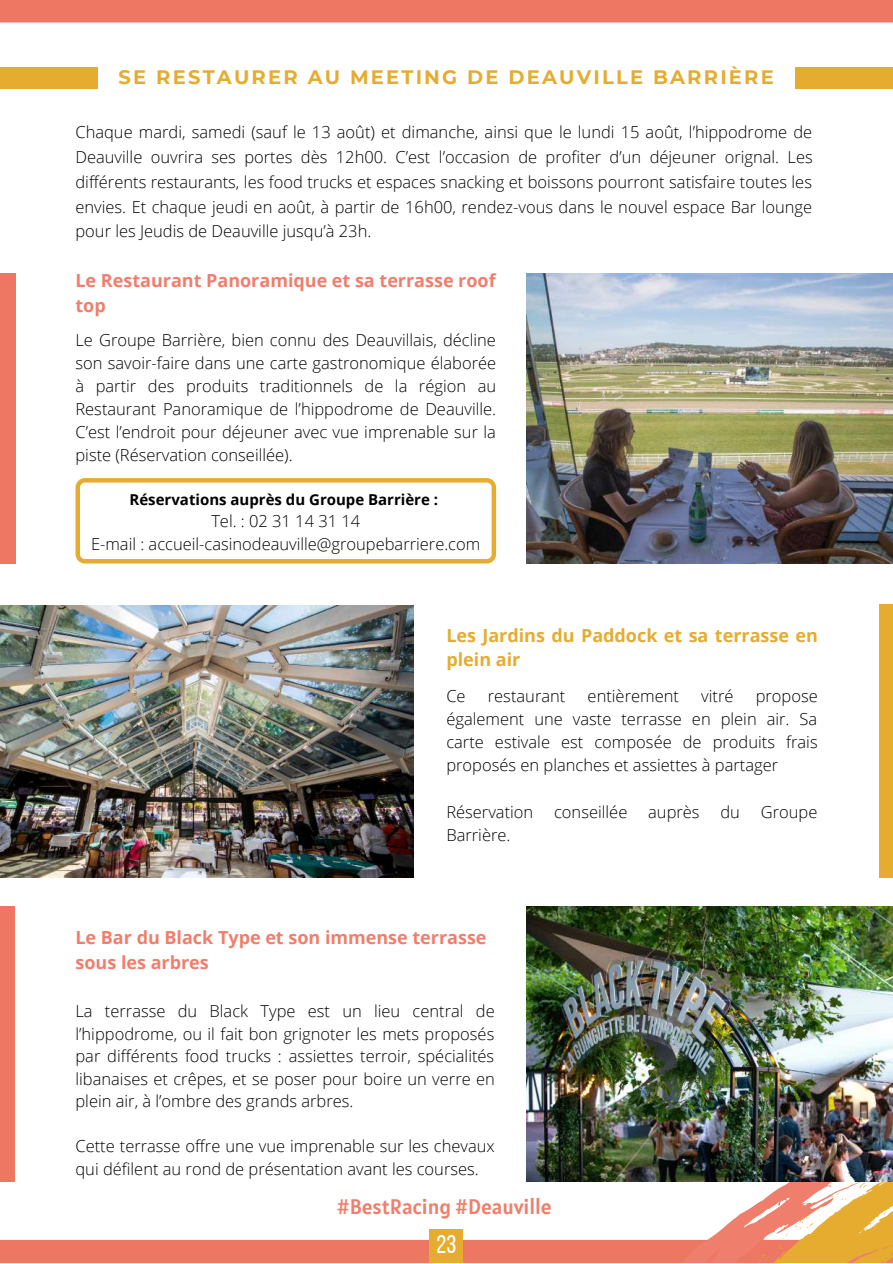
<style>
.page{position:relative;width:893px;height:1264px;background:#fff}
.page>*{position:absolute;margin:0;border:0;box-sizing:border-box;transform-origin:0 0}
.t1{font:25.5px "Bebas Neue";color:#fff}
.t2{font:21px "Alatsi";color:#ef7e6c}
.t3{font:700 19.5px "Montserrat";letter-spacing:.115em;color:#e5ac2f}
.t4{font:700 18px/25px "Open Sans";color:#ef7e6c}
.t5{font:700 18px/24.6px "Open Sans";color:#e5ac2f}
.t6{font:300 16.5px/23px "Open Sans";color:#000;text-align:justify}
.t7{font:700 15px "Open Sans";color:#000}
</style>
<div class="page">
<div style="left:0;top:1239px;width:892px;height:23px;background:#ee7764"></div>
<div style="left:0;top:0;width:892px;height:22px;background:#ee7764"></div>
<div style="left:0;top:68px;width:98px;height:21px;background:#e5ac2f"></div>
<div style="left:794px;top:68px;width:98px;height:21px;background:#e5ac2f"></div>
<div style="left:429px;top:1228px;width:34px;height:34px;background:#e5ac2f"></div>
<img style="left:0;top:605px;width:413px;height:272px">
<svg style="left:521px;top:1110px;width:372px;height:152px"></svg>
<img style="left:526px;top:906px;width:366px;height:274px">
<img style="left:526px;top:273px;width:366px;height:290px">
<svg style="left:75px;top:478px;width:421px;height:85px"></svg>
<div style="left:879px;top:604px;width:13px;height:273px;background:#e5ac2f"></div>
<div style="left:0;top:273px;width:15px;height:290px;background:#ee7764"></div>
<div style="left:0;top:905px;width:15px;height:276px;background:#ee7764"></div>
<p class="t3" style="left:119px;top:65px;width:656px">SE RESTAURER AU MEETING DE DEAUVILLE BARRIÈRE</p>
<p class="t6" style="left:75px;top:119px;width:738px;line-height:24.8px">Chaque mardi, samedi (sauf le 13 août) et dimanche, ainsi que le lundi 15 août, l’hippodrome de Deauville ouvrira ses portes dès 12h00. C’est l’occasion de profiter d’un déjeuner orignal. Les différents restaurants, les food trucks et espaces snacking et boissons pourront satisfaire toutes les envies. Et chaque jeudi en août, à partir de 16h00, rendez-vous dans le nouvel espace Bar lounge pour les Jeudis de Deauville jusqu’à 23h.</p>
<p class="t4" style="left:75px;top:267px;width:421px">Le Restaurant Panoramique et sa terrasse roof top</p>
<p class="t6" style="left:75px;top:328px;width:422px">Le Groupe Barrière, bien connu des Deauvillais, décline son savoir-faire dans une carte gastronomique élaborée à partir des produits traditionnels de la région au Restaurant Panoramique de l’hippodrome de Deauville.<br>C’est l’endroit pour déjeuner avec vue imprenable sur la piste (Réservation conseillée).</p>
<p class="t7" style="left:129px;top:489px;width:310px">Réservations auprès du Groupe Barrière :</p>
<p class="t6" style="left:91px;top:509px;width:391px;text-align:center">Tel. : 02 31 14 31 14<br>E-mail : accueil-casinodeauville@groupebarriere.com</p>
<p class="t5" style="left:446px;top:622px;width:373px">Les Jardins du Paddock et sa terrasse en plein air</p>
<p class="t6" style="left:446px;top:684px;width:21px">Ce</p>
<p class="t6" style="left:488px;top:684px;width:79px">restaurant</p>
<p class="t6" style="left:587px;top:684px;width:93px">entièrement</p>
<p class="t6" style="left:701px;top:684px;width:34px">vitré</p>
<p class="t6" style="left:446px;top:684px;width:373px;text-indent:309px">propose également une vaste terrasse en plein air. Sa carte estivale est composée de produits frais proposés en planches et assiettes à partager</p>
<p class="t6" style="left:446px;top:799px;width:88px">Réservation</p>
<p class="t6" style="left:554px;top:799px;width:75px">conseillée</p>
<p class="t6" style="left:648px;top:799px;width:53px">auprès</p>
<p class="t6" style="left:720px;top:799px;width:21px">du</p>
<p class="t6" style="left:760px;top:799px;width:58px">Groupe</p>
<p class="t6" style="left:446px;top:822px;width:66px">Barrière.</p>
<p class="t4" style="left:75px;top:924px;width:412px">Le Bar du Black Type et son immense terrasse sous les arbres</p>
<p class="t6" style="left:75px;top:999px;width:421px;line-height:22.5px">La terrasse du Black Type est un lieu central de l’hippodrome, ou il fait bon grignoter les mets proposés par différents food trucks : assiettes terroir, spécialités libanaises et crêpes, et se poser pour boire un verre en plein air, à l’ombre des grands arbres.</p>
<p class="t6" style="left:75px;top:1134px;width:421px;line-height:22.5px">Cette terrasse offre une vue imprenable sur les chevaux qui défilent au rond de présentation avant les courses.</p>
<p class="t2" style="left:337px;top:1193px;width:216px">#BestRacing #Deauville</p>
<h1 class="t1" style="left:436px;top:1233px;width:21px">23</h1>
</div>
